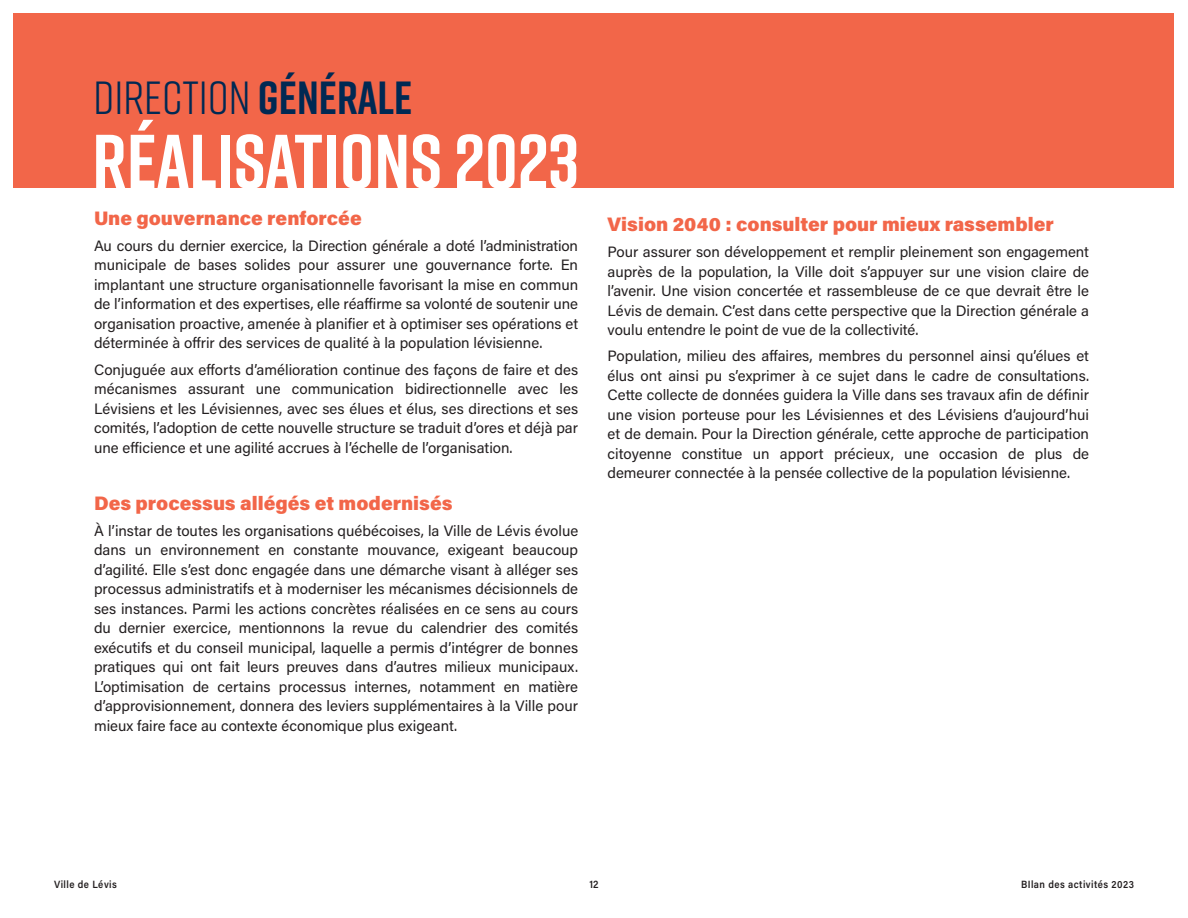
<style>
.page{position:relative;width:1188px;height:918px;background:#fff}
.page>*{position:absolute;margin:0;border:0;box-sizing:border-box;transform-origin:0 0}
.t1{font:700 76.5px "Rift";color:#fff}
.t2{font:46.35px "Rift";color:#002953}
.t3{font:900 19.5px "Acumin Pro";color:#f26649}
.t4{font:15px/19.5px "Acumin Pro";color:#231f20;text-align:justify}
.t5{font:600 10.5px "Acumin Pro";letter-spacing:.05em;color:#231f20;scale:.9 1}
.s1{font-weight:700}
</style>
<div class="page">
<div style="left:14px;top:14px;width:1160px;height:174px;background:#f26649"></div>
<h2 class="t2" style="left:93px;top:65px;width:320px">DIRECTION <span class="s1">GÉNÉRALE</span></h2>
<h1 class="t1" style="left:92px;top:107px;width:488px">RÉALISATIONS 2023</h1>
<h3 class="t3" style="left:94px;top:204px;width:269px">Une gouvernance renforcée</h3>
<p class="t4" style="left:94px;top:235px;width:486px">Au cours du dernier exercice, la Direction générale a doté l’administration municipale de bases solides pour assurer une gouvernance forte. En implantant une structure organisationnelle favorisant la mise en commun de l’information et des expertises, elle réaffirme sa volonté de soutenir une organisation proactive, amenée à planifier et à optimiser ses opérations et déterminée à offrir des services de qualité à la population lévisienne.</p>
<p class="t4" style="left:94px;top:359px;width:486px">Conjuguée aux efforts d’amélioration continue des façons de faire et des mécanismes assurant une communication bidirectionnelle avec les Lévisiens et les Lévisiennes, avec ses élues et élus, ses directions et ses comités, l’adoption de cette nouvelle structure se traduit d’ores et déjà par une efficience et une agilité accrues à l’échelle de l’organisation.</p>
<h3 class="t3" style="left:94px;top:489px;width:360px">Des processus allégés et modernisés</h3>
<p class="t4" style="left:94px;top:520px;width:486px">À l’instar de toutes les organisations québécoises, la Ville de Lévis évolue dans un environnement en constante mouvance, exigeant beaucoup d’agilité. Elle s’est donc engagée dans une démarche visant à alléger ses processus administratifs et à moderniser les mécanismes décisionnels de ses instances. Parmi les actions concrètes réalisées en ce sens au cours du dernier exercice, mentionnons la revue du calendrier des comités exécutifs et du conseil municipal, laquelle a permis d’intégrer de bonnes pratiques qui ont fait leurs preuves dans d’autres milieux municipaux.<br>L’optimisation de certains processus internes, notamment en matière d’approvisionnement, donnera des leviers supplémentaires à la Ville pour mieux faire face au contexte économique plus exigeant.</p>
<h3 class="t3" style="left:608px;top:210px;width:448px">Vision 2040 : consulter pour mieux rassembler</h3>
<p class="t4" style="left:608px;top:241px;width:483px">Pour assurer son développement et remplir pleinement son engagement auprès de la population, la Ville doit s’appuyer sur une vision claire de l’avenir. Une vision concertée et rassembleuse de ce que devrait être le Lévis de demain. C’est dans cette perspective que la Direction générale a voulu entendre le point de vue de la collectivité.</p>
<p class="t4" style="left:608px;top:346px;width:483px">Population, milieu des affaires, membres du personnel ainsi qu’élues et élus ont ainsi pu s’exprimer à ce sujet dans le cadre de consultations.<br>Cette collecte de données guidera la Ville dans ses travaux afin de définir une vision porteuse pour les Lévisiennes et des Lévisiens d’aujourd’hui et de demain. Pour la Direction générale, cette approche de participation citoyenne constitue un apport précieux, une occasion de plus de demeurer connectée à la pensée collective de la population lévisienne.</p>
<p class="t5" style="left:54px;top:877px;width:71px">Ville de Lévis</p>
<p class="t5" style="left:589px;top:877px;width:12px">12</p>
<p class="t5" style="left:1021px;top:877px;width:127px">BIlan des activités 2023</p>
</div>
